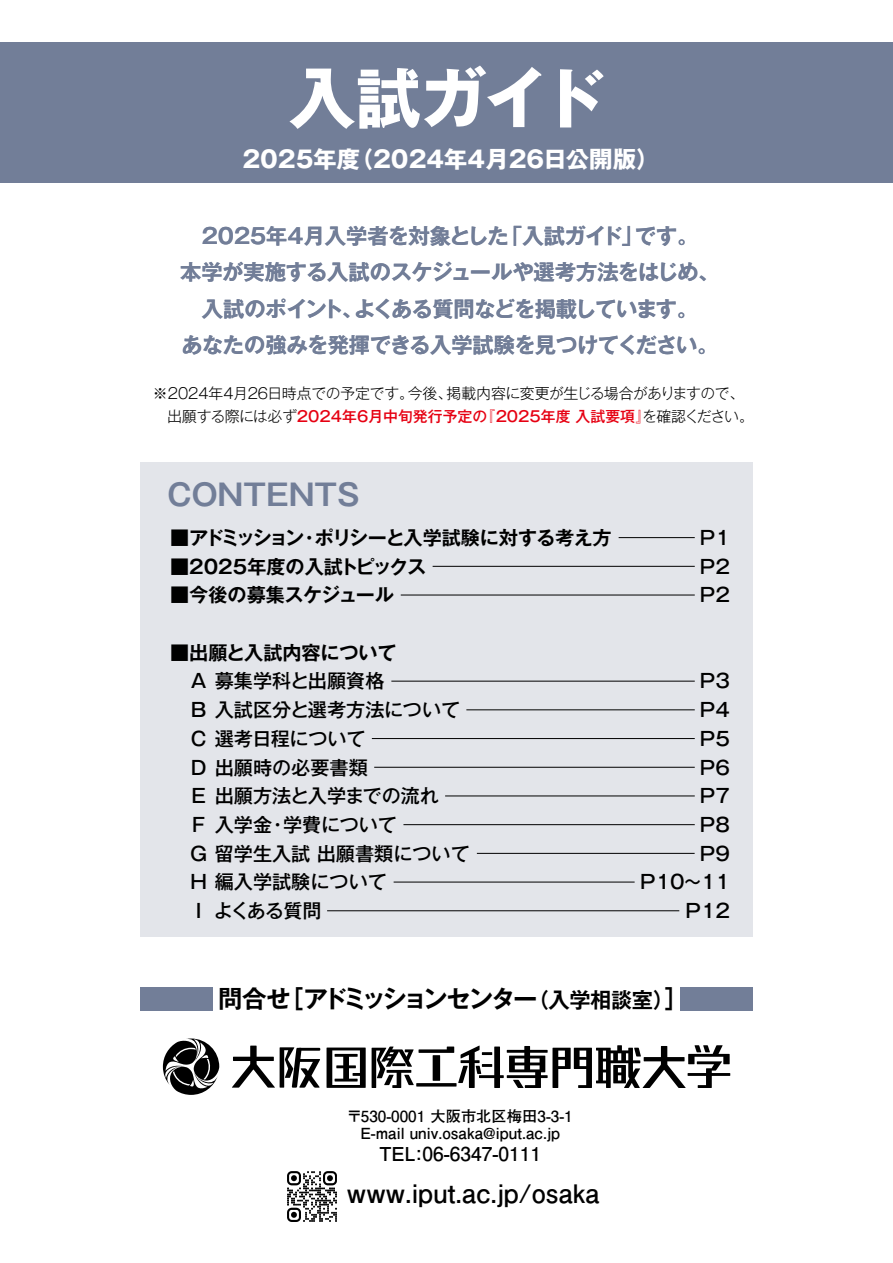
<style>
.page{position:relative;width:893px;height:1263px;background:#fff}
.page>*{position:absolute;margin:0;border:0;box-sizing:border-box;transform-origin:0 0}
.t1{font:700 65.85px "Gothic MB101 Pro";letter-spacing:-.02em;color:#fff}
.t2{font:700 29.7px "Gothic MB101 Pro De";color:#727e98}
.t3{font:700 25.5px "Futo Go B101 Pro";color:#000}
.t4{font:700 24.45px "Gothic MB101 Pro De";letter-spacing:-.15em;color:#000}
.t5{font:700 24.45px "Gothic MB101 Pro De";letter-spacing:-.12em;color:#000}
.t6{font:700 23.4px "Gothic MB101 Pro";color:#fff}
.t7{font:700 21.3px/36.2px "Gothic MB101 Pro De";letter-spacing:-.02em;color:#727e98}
.t8{font:700 21.3px "Gothic MB101 Pro De";letter-spacing:-.045em;color:#727e98}
.t9{font:700 21.3px "Gothic MB101 Pro De";color:#727e98}
.t10{font:700 21.3px "Gothic MB101 Pro De";letter-spacing:-.02em;color:#000}
.t11{font:500 19.2px/28.7px "Gothic MB101 Pro";color:#000}
.t12{font:700 19.2px "Gothic MB101 Pro De";letter-spacing:-.015em;color:#000}
.t13{font:700 19.2px "Futo Go B101 Pro";color:#000}
.t14{font:700 19.2px "Gothic MB101 Pro De";letter-spacing:-.17em;color:#000}
.t15{font:700 15.3px/17.2px "Futo Go B101 Pro";color:#000;text-align:center}
.t16{font:300 14.85px "Gothic MB101 Pro";letter-spacing:-.03em;color:#000}
.t17{font:500 14.85px "Gothic MB101 Pro";color:#e60012}
.t18{font:300 14.85px "Gothic MB101 Pro";letter-spacing:-.08em;color:#000}
.s1{font-weight:300;color:#000}
.s2{font-size:21.3px}
</style>
<div class="page">
<div style="left:0;top:43px;width:893px;height:140px;background:#727e98"></div>
<svg style="left:163px;top:1038px;width:56px;height:57px"></svg>
<svg style="left:327px;top:1047px;width:39px;height:41px"></svg>
<svg style="left:372px;top:1045px;width:358px;height:43px"></svg>
<svg style="left:232px;top:1045px;width:88px;height:43px"></svg>
<div style="left:140px;top:463px;width:613px;height:474px;background:#e3e5ea"></div>
<hr style="left:619px;top:537px;width:76px;height:1px;background:#000">
<hr style="left:433px;top:566px;width:262px;height:1px;background:#000">
<hr style="left:401px;top:595px;width:294px;height:1px;background:#000">
<hr style="left:391px;top:681px;width:304px;height:1px;background:#000">
<hr style="left:466px;top:710px;width:229px;height:1px;background:#000">
<hr style="left:372px;top:738px;width:323px;height:1px;background:#000">
<hr style="left:374px;top:767px;width:321px;height:1px;background:#000">
<hr style="left:445px;top:796px;width:250px;height:1px;background:#000">
<hr style="left:403px;top:824px;width:292px;height:1px;background:#000">
<hr style="left:477px;top:853px;width:218px;height:1px;background:#000">
<hr style="left:394px;top:882px;width:241px;height:1px;background:#000">
<hr style="left:327px;top:910px;width:352px;height:1px;background:#000">
<div style="left:140px;top:987px;width:73px;height:23px;background:#727e98"></div>
<div style="left:680px;top:987px;width:73px;height:23px;background:#727e98"></div>
<img style="left:287px;top:1171px;width:50px;height:51px">
<h1 class="t1" style="left:289px;top:44px;width:319px">入試ガイド</h1>
<p class="t6" style="left:350px;top:140px;width:311px">（2024年4月26日公開版(</p>
<p class="t6" style="left:242px;top:140px;width:119px">2025年度</p>
<p class="t7" style="left:501px;top:215px;width:143px">「入試ガイド」</p>
<p class="t9" style="left:202px;top:218px;width:309px">2025年4月入学者を対象とした</p>
<p class="t7" style="left:180px;top:252px;width:541px">本学が実施する入試のスケジュールや選考方法をはじめ、</p>
<p class="t8" style="left:354px;top:291px;width:346px">よくある質問などを掲載しています。</p>
<p class="t7" style="left:635px;top:215px;width:65px">です。</p>
<p class="t7" style="left:181px;top:288px;width:539px;text-indent:20px">入試のポイント、<br>あなたの強みを発揮できる入学試験を見つけてください。</p>
<p class="t16" style="left:446px;top:381px;width:299px">掲載内容に変更が生じる場合がありますので、</p>
<p class="t16" style="left:408px;top:381px;width:46px">今後、</p>
<p class="t16" style="left:153px;top:381px;width:262px">※2024年4月26日時点での予定です。</p>
<p class="t17" style="left:167px;top:404px;width:322px"><span class="s1">出願する際には必ず</span>2024年6月中旬発行予定の</p>
<p class="t17" style="left:480px;top:404px;width:172px">『2025年度入試要項』</p>
<p class="t18" style="left:642px;top:404px;width:113px">を確認ください。</p>
<h2 class="t2" style="left:167px;top:470px;width:194px">CONTENTS</h2>
<p class="t12" style="left:315px;top:522px;width:298px">ポリシーと入学試験に対する考え方</p>
<p class="t14" style="left:170px;top:522px;width:136px">■ アドミッション</p>
<p class="t12" style="left:170px;top:550px;width:258px">■2025年度の入試トピックス</p>
<p class="t12" style="left:170px;top:579px;width:225px">■今後の募集スケジュール</p>
<p class="t12" style="left:170px;top:636px;width:228px">■出願と入試内容について</p>
<p class="t11" style="left:189px;top:664px;width:197px">Ａ募集学科と出願資格</p>
<p class="t11" style="left:189px;top:693px;width:272px">Ｂ入試区分と選考方法について</p>
<p class="t11" style="left:189px;top:722px;width:178px">Ｃ選考日程について</p>
<p class="t11" style="left:189px;top:750px;width:180px">Ｄ出願時の必要書類</p>
<p class="t11" style="left:189px;top:779px;width:251px">Ｅ出願方法と入学までの流れ</p>
<p class="t11" style="left:283px;top:808px;width:115px">学費について</p>
<p class="t12" style="left:300px;top:522px;width:21px">・</p>
<p class="t11" style="left:189px;top:808px;width:282px">Ｆ入学金<br>Ｇ留学生入試出願書類について<br>Ｈ編入学試験について<br>Ｉよくある質問</p>
<p class="t11" style="left:268px;top:808px;width:21px">・</p>
<p class="t11" style="left:700px;top:521px;width:32px;text-align:justify">P1<br>P2<br>P2</p>
<p class="t11" style="left:640px;top:664px;width:91px;text-align:right">P3<br>P4<br>P5<br>P6<br>P7<br>P8<br>P9<br>P10~11<br>P12</p>
<p class="t4" style="left:280px;top:978px;width:260px">［アドミッションセンター</p>
<p class="t5" style="left:653px;top:978px;width:37px">[<span class="s2">(</span></p>
<p class="t5" style="left:218px;top:978px;width:74px">問合せ</p>
<p class="t10" style="left:528px;top:982px;width:127px">（入学相談室</p>
<p class="t15" style="left:347px;top:1105px;width:227px">〒530-0001 大阪市北区梅田3-3-1<br>E-mail univ.osaka@iput.ac j p.</p>
<p class="t13" style="left:380px;top:1138px;width:163px">TEL:06-6347-0111</p>
<h3 class="t3" style="left:347px;top:1173px;width:254px">www.iput.ac j p. /osaka</h3>
</div>
